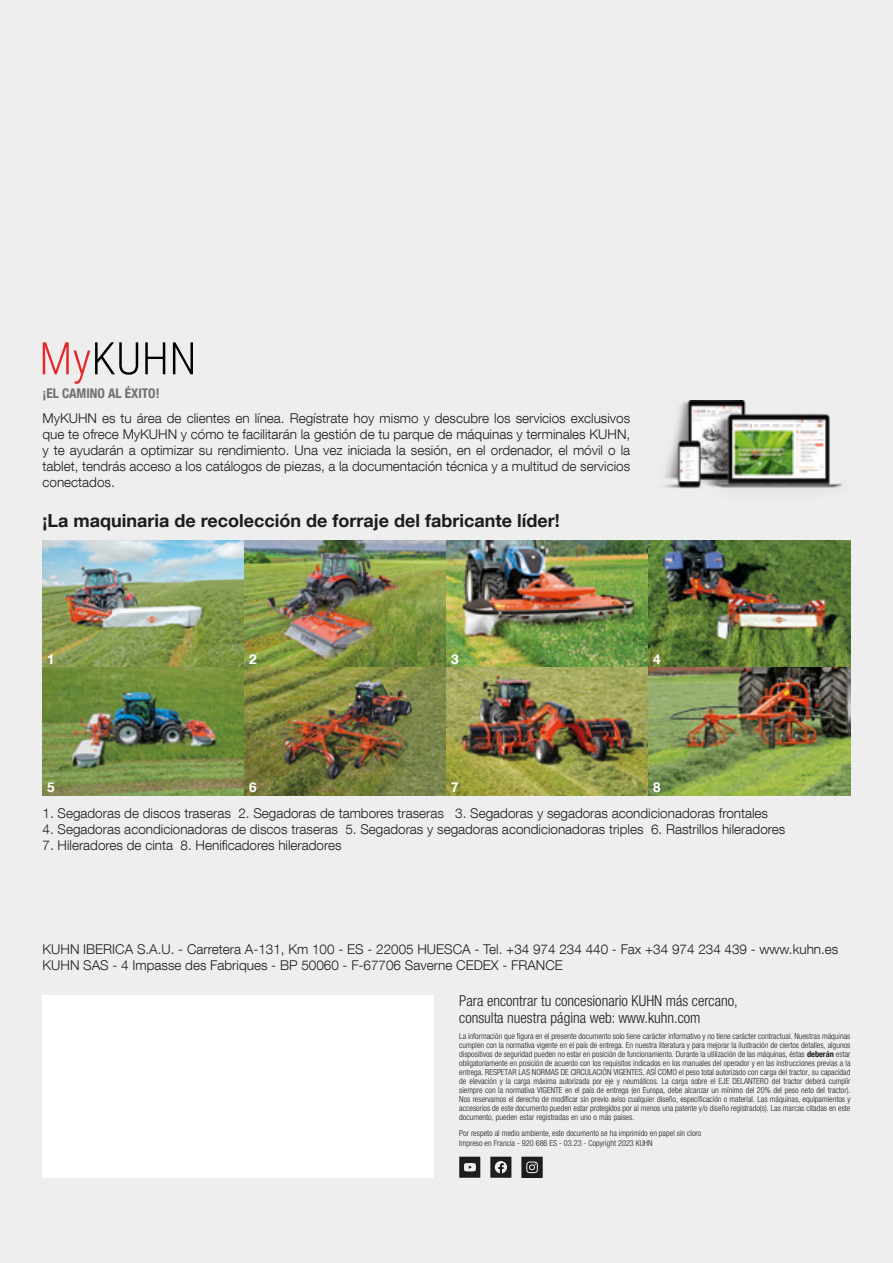
<style>
.page{position:relative;width:893px;height:1263px;background:#efeeee}
.page>*{position:absolute;margin:0;border:0;box-sizing:border-box;transform-origin:0 0}
.t1{font:700 18px "Helvetica Neue LT Com";color:#1d1d1b}
.t2{font:300 condensed 15px/16.5px "Helvetica Neue LT Com";color:#1d1d1b}
.t3{font:300 13.5px/16.2px "Helvetica Neue LT Com";color:#1d1d1b}
.t4{font:700 13.5px "Helvetica Neue LT Com";color:#fff}
.t5{font:700 condensed 13.35px "Helvetica Neue LT Com";color:#70706f}
.t6{font:300 condensed 8.25px/9px "Helvetica Neue LT Com";color:#1d1d1b;text-align:justify}
.s1{font-weight:700}
</style>
<div class="page">
<div style="left:43px;top:995px;width:391px;height:183px;background:#fff"></div>
<img style="left:43px;top:540px;width:807px;height:255px">
<img style="left:664px;top:400px;width:178px;height:89px">
<svg style="left:43px;top:342px;width:95px;height:42px"></svg>
<svg style="left:145px;top:342px;width:20px;height:32px"></svg>
<svg style="left:173px;top:342px;width:20px;height:32px"></svg>
<svg style="left:521px;top:1157px;width:22px;height:21px"></svg>
<svg style="left:490px;top:1157px;width:21px;height:21px"></svg>
<svg style="left:459px;top:1157px;width:21px;height:21px"></svg>
<h3 class="t5" style="left:43px;top:385px;width:119px">¡EL CAMINO AL ÉXITO!</h3>
<p class="t3" style="left:43px;top:409px;width:589px;text-align:justify">MyKUHN es tu área de clientes en línea. Regístrate hoy mismo y descubre los servicios exclusivos que te ofrece MyKUHN y cómo te facilitarán la gestión de tu parque de máquinas y terminales KUHN, y te ayudarán a optimizar su rendimiento. Una vez iniciada la sesión, en el ordenador, el móvil o la tablet, tendrás acceso a los catálogos de piezas, a la documentación técnica y a multitud de servicios conectados.</p>
<h1 class="t1" style="left:43px;top:510px;width:519px">¡La maquinaria de recolección de forraje del fabricante líder!</h1>
<h3 class="t4" style="left:47px;top:651px;width:9px">1</h3>
<h3 class="t4" style="left:249px;top:651px;width:9px">2</h3>
<h3 class="t4" style="left:451px;top:651px;width:9px">3</h3>
<h3 class="t4" style="left:653px;top:651px;width:9px">4</h3>
<h3 class="t4" style="left:653px;top:778px;width:9px">8</h3>
<h3 class="t3" style="left:43px;top:804px;width:727px">1. Segadoras de discos traseras 2. Segadoras de tambores traseras 3. Segadoras y segadoras acondicionadoras frontales</h3>
<h3 class="t3" style="left:43px;top:821px;width:744px">4. Segadoras acondicionadoras de discos traseras 5. Segadoras y segadoras acondicionadoras triples 6. Rastrillos hileradores</h3>
<h3 class="t3" style="left:43px;top:837px;width:301px">7. Hileradores de cinta 8. Henificadores hileradores</h3>
<h3 class="t4" style="left:249px;top:778px;width:9px">6</h3>
<h3 class="t4" style="left:47px;top:778px;width:9px">5</h3>
<h3 class="t4" style="left:451px;top:778px;width:9px">7</h3>
<h3 class="t3" style="left:43px;top:940px;width:797px">KUHN IBERICA S.A.U. - Carretera A-131, Km 100 - ES - 22005 HUESCA - Tel. +34 974 234 440 - Fax +34 974 234 439 - www.kuhn.es<br>KUHN SAS - 4 Impasse des Fabriques - BP 50060 - F-67706 Saverne CEDEX - FRANCE</h3>
<h2 class="t2" style="left:459px;top:992px;width:280px">Para encontrar tu concesionario KUHN más cercano, consulta nuestra página web: www.kuhn.com</h2>
<p class="t6" style="left:459px;top:1032px;width:393px">La información que figura en el presente documento solo tiene carácter informativo y no tiene carácter contractual. Nuestras máquinas cumplen con la normativa vigente en el país de entrega. En nuestra literatura y para mejorar la ilustración de ciertos detalles, algunos dispositivos de seguridad pueden no estar en posición de funcionamiento. Durante la utilización de las máquinas, éstas <span class="s1">deberán</span> estar obligatoriamente en posición de acuerdo con los requisitos indicados en los manuales del operador y en las instrucciones previas a la entrega. RESPETAR LAS NORMAS DE CIRCULACIÓN VIGENTES, ASÍ COMO el peso total autorizado con carga del tractor, su capacidad de elevación y la carga máxima autorizada por eje y neumáticos. La carga sobre el EJE DELANTERO del tractor deberá cumplir siempre con la normativa VIGENTE en el país de entrega (en Europa, debe alcanzar un mínimo del 20% del peso neto del tractor).<br>Nos reservamos el derecho de modificar sin previo aviso cualquier diseño, especificación o material. Las máquinas, equipamientos y accesorios de este documento pueden estar protegidos por al menos una patente y/o diseño registrado(s). Las marcas citadas en este documento, pueden estar registradas en uno o más países.</p>
<p class="t6" style="left:459px;top:1128px;width:244px;line-height:9.9px">Por respeto al medio ambiente, este documento se ha imprimido en papel sin cloro<br>Impreso en Francia - 920 686 ES - 03.23 - Copyright 2023 KUHN</p>
</div>
